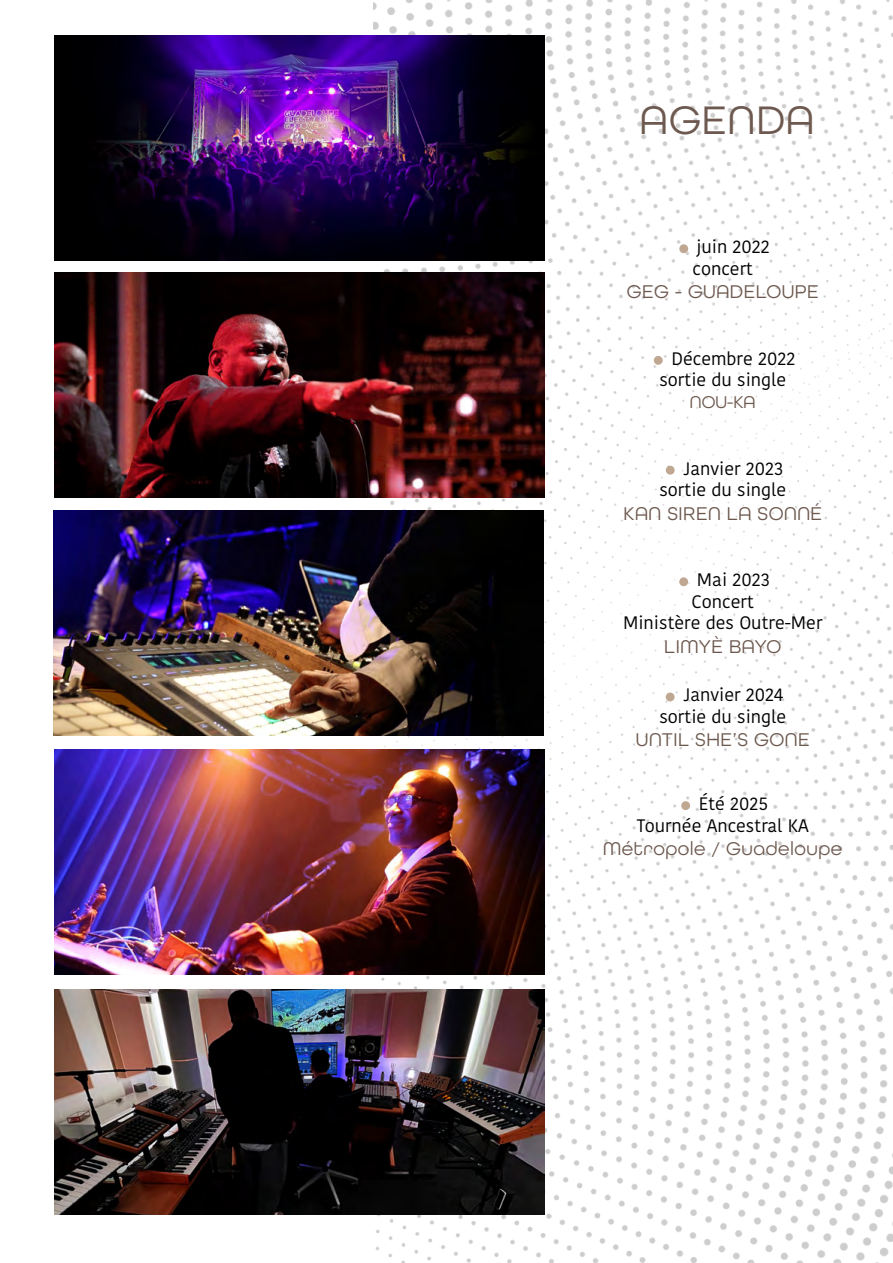
<style>
.page{position:relative;width:893px;height:1263px;background:#fff}
.page>*{position:absolute;margin:0;border:0;box-sizing:border-box;transform-origin:0 0}
.t1{font:72px "Kohinoor Bangla";color:#bfa792}
.t2{font:42px "All Round Gothic";letter-spacing:.025em;color:#6d594f}
.t3{font:19.5px "All Round Gothic";letter-spacing:.025em;color:#6d594f}
.t4{font:18px/21.6px "Kohinoor Bangla";color:#000}
.t5{font:18px "All Round Gothic";color:#6d594f}
</style>
<div class="page">
<img style="left:374px;top:0;width:519px;height:1262px">
<img style="left:54px;top:36px;width:490px;height:225px">
<img style="left:55px;top:272px;width:489px;height:225px">
<img style="left:53px;top:510px;width:490px;height:225px">
<img style="left:54px;top:990px;width:490px;height:225px">
<img style="left:54px;top:750px;width:490px;height:225px">
<h2 class="t2" style="left:640px;top:96px;width:176px">AGENDA</h2>
<h1 class="t1" style="left:676px;top:173px;width:18px">.</h1>
<p class="t4" style="left:692px;top:236px;width:79px">juin 2022 concert</p>
<p class="t3" style="left:627px;top:280px;width:193px">GEG - GUADELOUPE</p>
<p class="t4" style="left:659px;top:347px;width:137px;text-indent:12px">Décembre 2022 sortie du single</p>
<p class="t5" style="left:690px;top:391px;width:67px">NOU-KA</p>
<h1 class="t1" style="left:650px;top:284px;width:18px">.</h1>
<p class="t4" style="left:659px;top:457px;width:128px;text-align:right">Janvier 2023 sortie du single</p>
<p class="t3" style="left:623px;top:501px;width:200px">KAN SIREN LA SONNÉ</p>
<h1 class="t1" style="left:662px;top:394px;width:18px">.</h1>
<h1 class="t1" style="left:676px;top:506px;width:18px">.</h1>
<p class="t4" style="left:697px;top:569px;width:75px">Mai 2023</p>
<p class="t4" style="left:692px;top:590px;width:64px">Concert</p>
<p class="t4" style="left:623px;top:612px;width:201px">Ministère des Outre-Mer</p>
<p class="t3" style="left:664px;top:635px;width:118px">LIMYÈ BAYO</p>
<h1 class="t1" style="left:662px;top:621px;width:18px">.</h1>
<p class="t4" style="left:659px;top:684px;width:128px;text-align:right">Janvier 2024 sortie du single</p>
<p class="t3" style="left:636px;top:728px;width:175px">UNTIL SHE’S GONE</p>
<p class="t4" style="left:637px;top:792px;width:173px;text-indent:62px">Été 2025<br>Tournée Ancestral KA</p>
<p class="t3" style="left:603px;top:837px;width:240px">Métropole / Guadeloupe</p>
<h1 class="t1" style="left:678px;top:729px;width:18px">.</h1>
</div>
